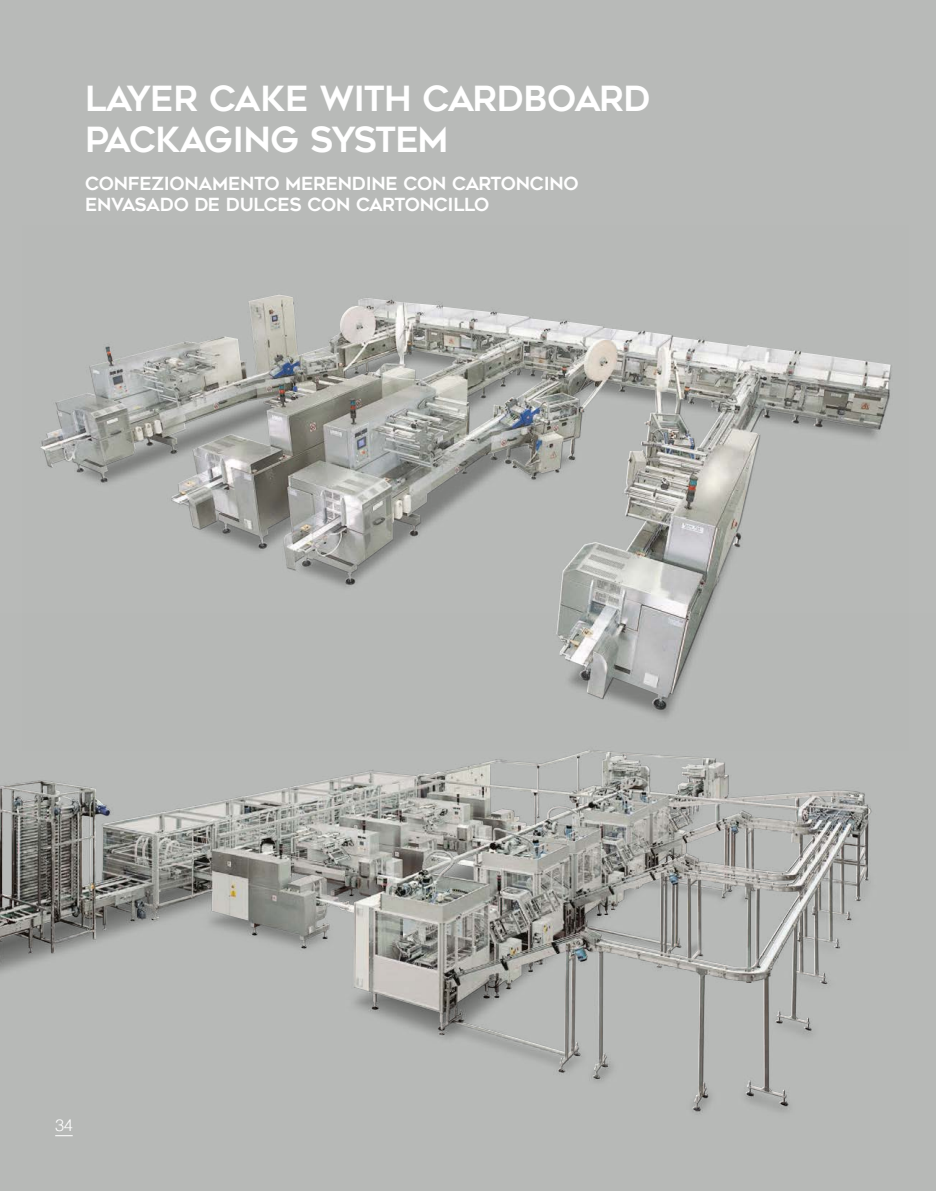
<style>
.page{position:relative;width:936px;height:1191px;background:#fff}
.page>*{position:absolute;margin:0;border:0;box-sizing:border-box;transform-origin:0 0}
.t1{font:34.5px/41.4px "Geometos";letter-spacing:-.015em;color:#fff}
.t2{font:18px/21.6px "Geometos";letter-spacing:-.015em;color:#fff}
.t3{font:300 16.5px "Helvetica";color:#fff}
</style>
<div class="page">
<div style="left:0;top:0;width:935px;height:1191px;background:#b8bab8"></div>
<img style="left:203px;top:295px;width:689px;height:319px">
<img style="left:0;top:614px;width:872px;height:523px">
<img style="left:0;top:751px;width:587px;height:202px">
<img style="left:40px;top:301px;width:239px;height:231px">
<h1 class="t1" style="left:85px;top:78px;width:567px">LAYER CAKE WITH CARDBOARD<br>PACKAGING SYSTEM</h1>
<p class="t2" style="left:85px;top:173px;width:495px">CONFEZIONAMENTO MERENDINE CON CARTONCINO<br>ENVASADO DE DULCES CON CARTONCILLO</p>
<p class="t3" style="left:55px;top:1110px;width:19px">34</p>
</div>
